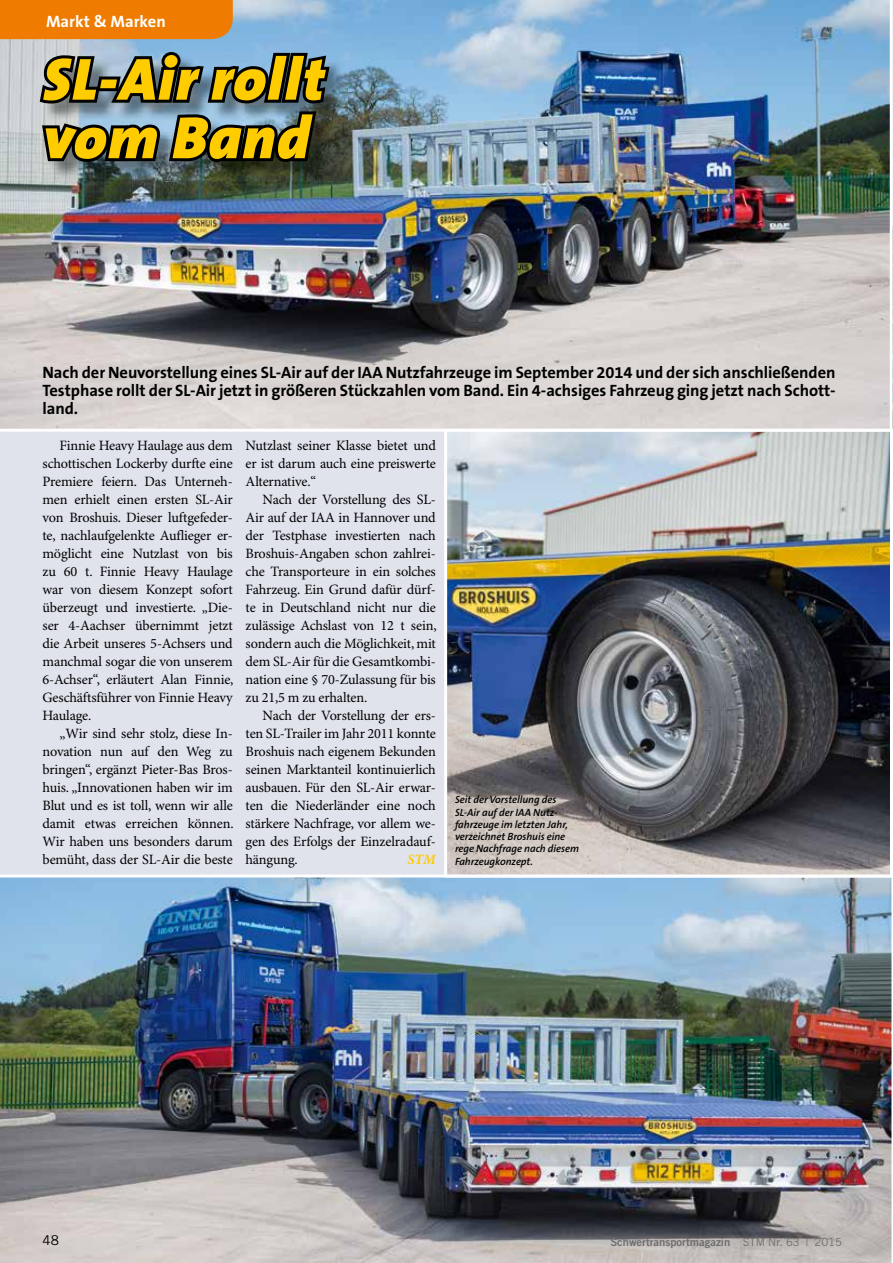
<style>
.page{position:relative;width:893px;height:1263px;background:#e0e2ec}
.page>*{position:absolute;margin:0;border:0;box-sizing:border-box;transform-origin:0 0}
.t1{font:italic 900 60px/58.5px "The Sans B9";letter-spacing:.02em;color:#fc0}
.t2{font:700 16.5px/18px "The Sans B7";letter-spacing:-.005em;color:#000;text-align:justify}
.t3{font:700 16.5px "The Sans B7";color:#fff}
.t4{font:14.25px/18px "Minion Pro";letter-spacing:-.01em;color:#000;text-align:justify}
.t5{font:italic 700 14.25px "Minion Pro";color:#fc0}
.t6{font:13.5px "Trade Gothic";color:#000}
.t7{font:11.25px "Trade Gothic Bold Two";color:#6e6e6e}
.t8{font:italic 600 10.5px/12.3px "The Sans B6";letter-spacing:-.005em;color:#000}
.s1{font-family:"Trade Gothic"}
</style>
<div class="page">
<img style="left:0;top:0;width:890px;height:432px">
<svg style="left:890px;top:0;width:3px;height:429px"></svg>
<img style="left:0;top:874px;width:893px;height:389px">
<div style="left:0;top:0;width:233px;height:39px;background:#ef7c00"></div>
<img style="left:43px;top:55px;width:304px;height:125px">
<svg style="left:36px;top:49px;width:297px;height:116px;background:#47555d"></svg>
<img style="left:444px;top:429px;width:449px;height:448px">
<p class="t3" style="left:46px;top:13px;width:121px">Markt &amp; Marken</p>
<h1 class="t1" style="left:43px;top:52px;width:283px">SL-Air rollt vom Band</h1>
<p class="t2" style="left:43px;top:364px;width:795px">Nach der Neuvorstellung eines SL-Air auf der IAA Nutzfahrzeuge im September 2014 und der sich anschließenden Testphase rollt der SL-Air jetzt in größeren Stückzahlen vom Band. Ein 4-achsiges Fahrzeug ging jetzt nach Schott&shy;land.</p>
<p class="t4" style="left:246px;top:437px;width:192px">Nutzlast seiner Klasse bietet und er ist darum auch eine preiswerte Alternative.“</p>
<p class="t4" style="left:246px;top:491px;width:193px;text-indent:17px">Nach der Vorstellung des SL-Air auf der IAA in Hannover und der Testphase investierten nach Broshuis-Angaben schon zahlrei&shy;che Transporteure in ein solches Fahrzeug. Ein Grund dafür dürf&shy;te in Deutschland nicht nur die zulässige Achslast von 12 t sein, sondern auch die Möglichkeit, mit dem SL-Air für die Gesamtkombi&shy;nation eine § 70-Zulassung für bis zu 21,5 m zu erhalten.</p>
<p class="t4" style="left:246px;top:707px;width:192px;text-indent:17px">Nach der Vorstellung der ers&shy;ten SL-Trailer im Jahr 2011 konnte Broshuis nach eigenem Bekunden seinen Marktanteil kontinuierlich ausbauen. Für den SL-Air erwar&shy;ten die Niederländer eine noch stärkere Nachfrage, vor allem we&shy;gen des Erfolgs der Einzelradauf&shy;hängung.</p>
<p class="t4" style="left:43px;top:437px;width:193px;text-indent:17px">Finnie Heavy Haulage aus dem schottischen Lockerby durfte eine Premiere feiern. Das Unterneh&shy;men erhielt einen ersten SL-Air von Broshuis. Dieser luftgefeder&shy;te, nachlaufgelenkte Auflieger er&shy;möglicht eine Nutzlast von bis zu 60 t. Finnie Heavy Haulage war von diesem Konzept sofort überzeugt und investierte. „Die&shy;ser 4-Aachser übernimmt jetzt die Arbeit unseres 5-Achsers und manchmal sogar die von unserem 6-Achser“, erläutert Alan Finnie, Geschäftsführer von Finnie Heavy Haulage.</p>
<p class="t4" style="left:43px;top:725px;width:193px;text-indent:17px">„Wir sind sehr stolz, diese In&shy;novation nun auf den Weg zu bringen“, ergänzt Pieter-Bas Bros&shy;huis. „Innovationen haben wir im Blut und es ist toll, wenn wir alle damit etwas erreichen können.<br>Wir haben uns besonders darum bemüht, dass der SL-Air die beste</p>
<p class="t8" style="left:455px;top:794px;width:126px">Seit der Vorstellung des<br>SL-Air auf der IAA Nutz&shy;fahrzeuge im letzten Jahr, verzeichnet Broshuis eine rege Nachfrage nach diesem<br>Fahrzeugkonzept.</p>
<p class="t5" style="left:408px;top:851px;width:30px">STM</p>
<p class="t6" style="left:43px;top:1232px;width:18px">48</p>
<p class="t7" style="left:610px;top:1235px;width:233px">Schwertransportmagazin <span class="s1">STM Nr. 63 | 2015</span></p>
</div>
